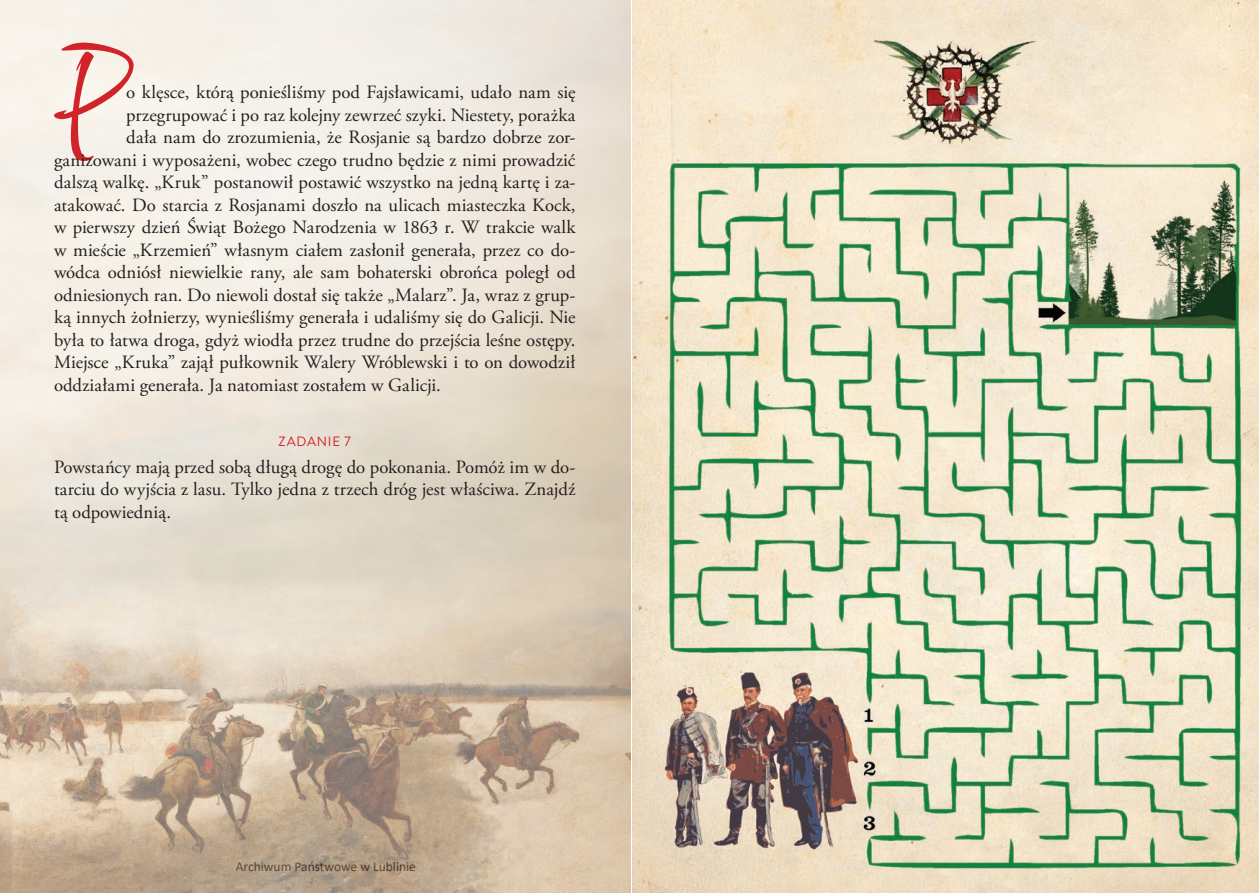
<style>
.page{position:relative;width:1259px;height:893px;background:#fff}
.page>*{position:absolute;margin:0;border:0;box-sizing:border-box;transform-origin:0 0}
.t1{font:121.05px "Comforter";color:#d1232a}
.t2{font:18.75px/22.5px "Adobe Garamond Pro";color:#231f20;text-align:justify}
.t3{font:13.5px "Calibri";color:#231f20}
.t4{font:13.5px "Brandon Text";letter-spacing:.06em;color:#d1232a}
</style>
<div class="page">
<img style="left:0;top:0;width:1259px;height:893px">
<p class="t1" style="left:56px;top:25px;width:69px">P</p>
<p class="t2" style="left:126px;top:82px;width:451px">o klęsce, którą ponieśliśmy pod Fajsławicami, udało nam się</p>
<p class="t2" style="left:126px;top:104px;width:450px">przegrupować i po raz kolejny zewrzeć szyki. Niestety, porażka</p>
<p class="t2" style="left:126px;top:127px;width:451px">dała nam do zrozumienia, że Rosjanie są bardzo dobrze zor-</p>
<p class="t2" style="left:54px;top:149px;width:523px">ganizowani i wyposażeni, wobec czego trudno będzie z nimi prowadzić</p>
<p class="t2" style="left:54px;top:172px;width:523px">dalszą walkę. „Kruk” postanowił postawić wszystko na jedną kartę i za-</p>
<p class="t2" style="left:54px;top:194px;width:523px">atakować. Do starcia z Rosjanami doszło na ulicach miasteczka Kock,</p>
<p class="t2" style="left:54px;top:217px;width:523px">w pierwszy dzień Świąt Bożego Narodzenia w 1863 r. W trakcie walk</p>
<p class="t2" style="left:54px;top:239px;width:523px">w mieście „Krzemień” własnym ciałem zasłonił generała, przez co do-</p>
<p class="t2" style="left:54px;top:262px;width:523px">wódca odniósł niewielkie rany, ale sam bohaterski obrońca poległ od</p>
<p class="t2" style="left:54px;top:284px;width:523px">odniesionych ran. Do niewoli dostał się także „Malarz”. Ja, wraz z grup-</p>
<p class="t2" style="left:54px;top:307px;width:523px">ką innych żołnierzy, wynieśliśmy generała i udaliśmy się do Galicji. Nie</p>
<p class="t2" style="left:54px;top:329px;width:523px">była to łatwa droga, gdyż wiodła przez trudne do przejścia leśne ostępy.</p>
<p class="t2" style="left:54px;top:352px;width:523px">Miejsce „Kruka” zajął pułkownik Walery Wróblewski i to on dowodził</p>
<p class="t2" style="left:54px;top:374px;width:388px">oddziałami generała. Ja natomiast zostałem w Galicji.</p>
<p class="t4" style="left:278px;top:432px;width:74px">ZADANIE 7</p>
<p class="t2" style="left:54px;top:456px;width:523px">Powstańcy mają przed sobą długą drogę do pokonania. Pomóż im w do&shy;tarciu do wyjścia z lasu. Tylko jedna z trzech dróg jest właściwa. Znajdź tą odpowiednią.</p>
<p class="t3" style="left:236px;top:857px;width:182px">Archiwum Państwowe w Lublinie</p>
</div>
